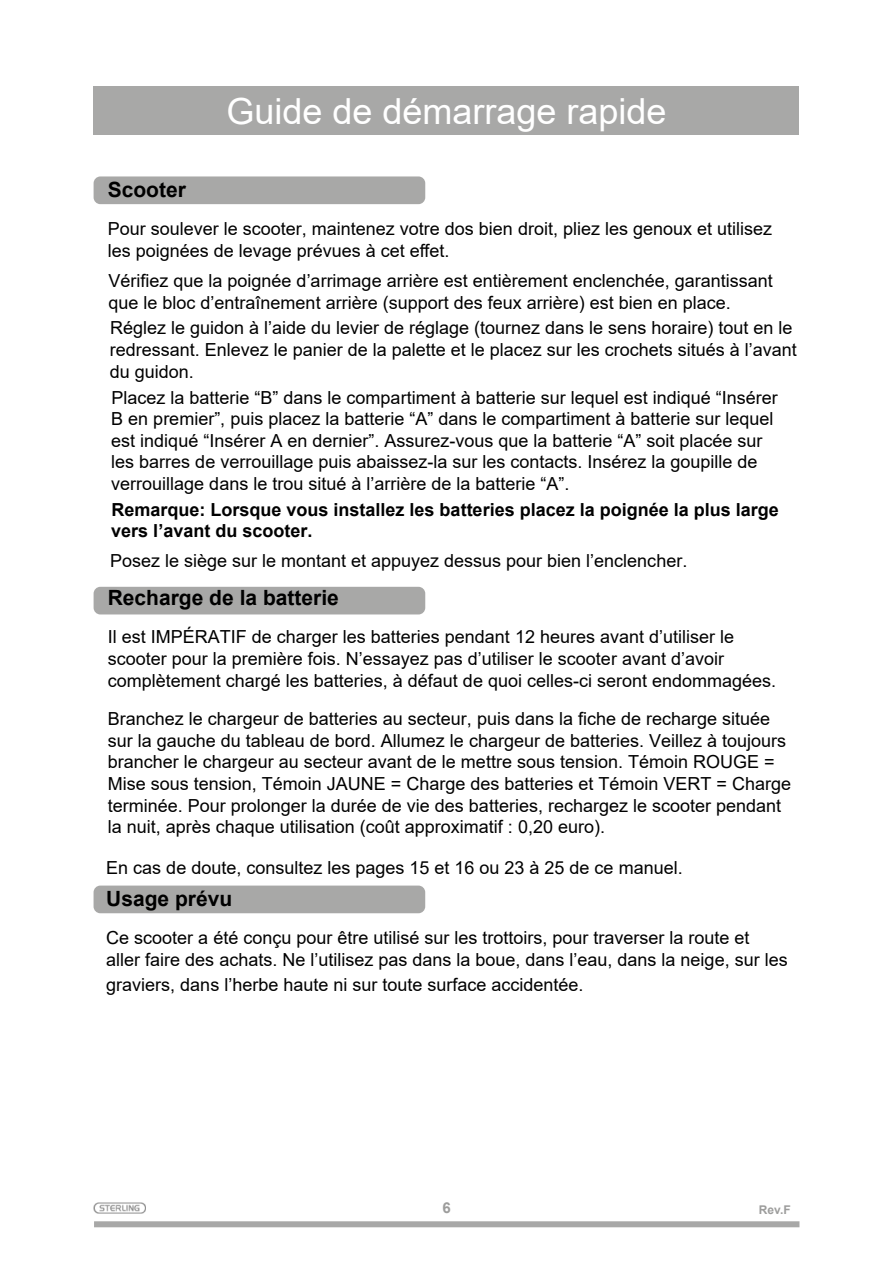
<style>
.page{position:relative;width:893px;height:1263px;background:#fff}
.page>*{position:absolute;margin:0;border:0;box-sizing:border-box;transform-origin:0 0}
.t1{font:36px "Arial";color:#fff}
.t2{font:700 21px "Arial";color:#000}
.t3{font:18px/21.6px "Arial";color:#000}
.t4{font:700 18px/21.6px "Arial";color:#000}
.t5{font:700 15px "Arial";color:#9d9d9c}
.t6{font:700 12px "Arial";color:#9d9d9c}
</style>
<div class="page">
<div style="left:94px;top:1221px;width:705px;height:6px;background:#a8a8a7"></div>
<div style="left:93px;top:86px;width:706px;height:49px;background:#a8a8a7"></div>
<img style="left:94px;top:1203px;width:52px;height:10px">
<div style="left:94px;top:885px;width:331px;height:28px;background:#a8a8a7;border-radius:7px"></div>
<div style="left:94px;top:587px;width:331px;height:27px;background:#a8a8a7;border-radius:7px"></div>
<div style="left:94px;top:176px;width:331px;height:28px;background:#a8a8a7;border-radius:7px"></div>
<h1 class="t1" style="left:226px;top:87px;width:442px">Guide de démarrage rapide</h1>
<p class="t2" style="left:108px;top:175px;width:80px">Scooter</p>
<p class="t3" style="left:108px;top:218px;width:666px">Pour soulever le scooter, maintenez votre dos bien droit, pliez les genoux et utilisez les poignées de levage prévues à cet effet.</p>
<p class="t3" style="left:109px;top:270px;width:666px">Vérifiez que la poignée d’arrimage arrière est entièrement enclenchée, garantissant que le bloc d’entraînement arrière (support des feux arrière) est bien en place.</p>
<p class="t3" style="left:110px;top:317px;width:689px">Réglez le guidon à l’aide du levier de réglage (tournez dans le sens horaire) tout en le redressant. Enlevez le panier de la palette et le placez sur les crochets situés à l’avant du guidon.</p>
<p class="t3" style="left:111px;top:386px;width:668px">Placez la batterie “B” dans le compartiment à batterie sur lequel est indiqué “Insérer B en premier”, puis placez la batterie “A” dans le compartiment à batterie sur lequel est indiqué “Insérer A en dernier”. Assurez-vous que la batterie “A” soit placée sur les barres de verrouillage puis abaissez-la sur les contacts. Insérez la goupille de verrouillage dans le trou situé à l’arrière de la batterie “A”.</p>
<p class="t4" style="left:111px;top:499px;width:669px">Remarque: Lorsque vous installez les batteries placez la poignée la plus large vers l’avant du scooter.</p>
<p class="t3" style="left:110px;top:550px;width:579px">Posez le siège sur le montant et appuyez dessus pour bien l’enclencher.</p>
<p class="t2" style="left:108px;top:583px;width:233px">Recharge de la batterie</p>
<p class="t3" style="left:108px;top:626px;width:670px">Il est IMPÉRATIF de charger les batteries pendant 12 heures avant d’utiliser le scooter pour la première fois. N’essayez pas d’utiliser le scooter avant d’avoir complètement chargé les batteries, à défaut de quoi celles-ci seront endommagées.</p>
<p class="t3" style="left:108px;top:708px;width:685px">Branchez le chargeur de batteries au secteur, puis dans la fiche de recharge située sur la gauche du tableau de bord. Allumez le chargeur de batteries. Veillez à toujours brancher le chargeur au secteur avant de le mettre sous tension. Témoin ROUGE = Mise sous tension, Témoin JAUNE = Charge des batteries et Témoin VERT = Charge terminée. Pour prolonger la durée de vie des batteries, rechargez le scooter pendant la nuit, après chaque utilisation (coût approximatif : 0,20 euro).</p>
<p class="t3" style="left:106px;top:856px;width:578px">En cas de doute, consultez les pages 15 et 16 ou 23 à 25 de ce manuel.</p>
<p class="t2" style="left:106px;top:884px;width:128px">Usage prévu</p>
<p class="t3" style="left:106px;top:927px;width:683px">Ce scooter a été conçu pour être utilisé sur les trottoirs, pour traverser la route et aller faire des achats. Ne l’utilisez pas dans la boue, dans l’eau, dans la neige, sur les</p>
<p class="t3" style="left:106px;top:974px;width:479px">graviers, dans l’herbe haute ni sur toute surface accidentée.</p>
<p class="t5" style="left:442px;top:1197px;width:10px">6</p>
<p class="t6" style="left:759px;top:1201px;width:33px">Rev.F</p>
</div>
